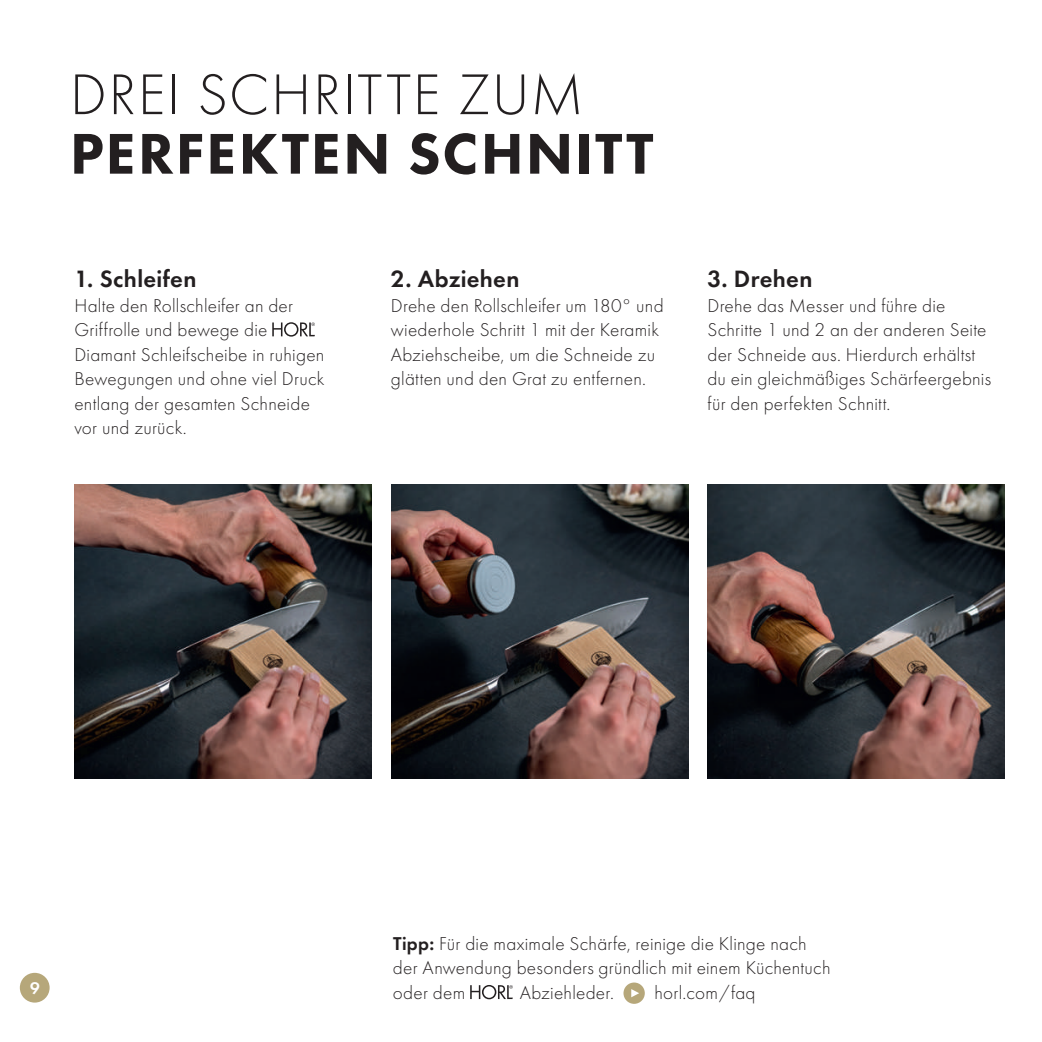
<style>
.page{position:relative;width:1042px;height:1042px;background:#fff}
.page>*{position:absolute;margin:0;border:0;box-sizing:border-box;transform-origin:0 0}
.t1{font:800 59.5px "Futura PT";letter-spacing:.035em;color:#231f20}
.t2{font:300 59.5px "Futura PT";letter-spacing:.025em;color:#231f20}
.t3{font:600 24.5px "Futura PT";letter-spacing:.015em;color:#231f20}
.t4{font:300 19.25px/24.5px "Futura PT";letter-spacing:.015em;color:#231f20}
.t5{font:600 17.5px "Futura PT";color:#fff}
.s1{font-weight:600}
</style>
<div class="page">
<img style="left:74px;top:485px;width:297px;height:293px">
<img style="left:391px;top:485px;width:297px;height:293px">
<img style="left:708px;top:485px;width:297px;height:293px">
<div style="left:20px;top:973px;width:30px;height:29px;background:#b6a77a;border-radius:50%"></div>
<svg style="left:470px;top:985px;width:43px;height:14px"></svg>
<div style="left:623px;top:982px;width:22px;height:22px;background:#b6a77a;border-radius:50%"></div>
<svg style="left:631px;top:989px;width:8px;height:8px"></svg>
<svg style="left:272px;top:322px;width:43px;height:15px"></svg>
<h1 class="t2" style="left:70px;top:61px;width:515px">DREI SCHRITTE ZUM</h1>
<h1 class="t1" style="left:70px;top:117px;width:585px">PERFEKTEN SCHNITT</h1>
<p class="t3" style="left:74px;top:264px;width:124px">1. Schleifen</p>
<p class="t4" style="left:74px;top:293px;width:251px">Halte den Rollschleifer an der<br>Griffrolle und bewege die<br>Diamant Schleifscheibe in ruhigen<br>Bewegungen und ohne viel Druck entlang der gesamten Schneide vor und zurück.</p>
<p class="t3" style="left:391px;top:264px;width:130px">2. Abziehen</p>
<p class="t4" style="left:391px;top:293px;width:274px">Drehe den Rollschleifer um 180° und wiederhole Schritt 1 mit der Keramik Abziehscheibe, um die Schneide zu glätten und den Grat zu entfernen.</p>
<p class="t3" style="left:707px;top:264px;width:106px">3. Drehen</p>
<p class="t4" style="left:707px;top:293px;width:285px">Drehe das Messer und führe die Schritte 1 und 2 an der anderen Seite der Schneide aus. Hierdurch erhältst du ein gleichmäßiges Schärfeergebnis für den perfekten Schnitt.</p>
<p class="t5" style="left:30px;top:977px;width:11px">9</p>
<p class="t4" style="left:393px;top:931px;width:439px"><span class="s1">Tipp:</span> Für die maximale Schärfe, reinige die Klinge nach der Anwendung besonders gründlich mit einem Küchentuch oder dem</p>
<p class="t4" style="left:520px;top:980px;width:95px">Abziehleder.</p>
<p class="t4" style="left:654px;top:980px;width:103px">horl.com/faq</p>
</div>
